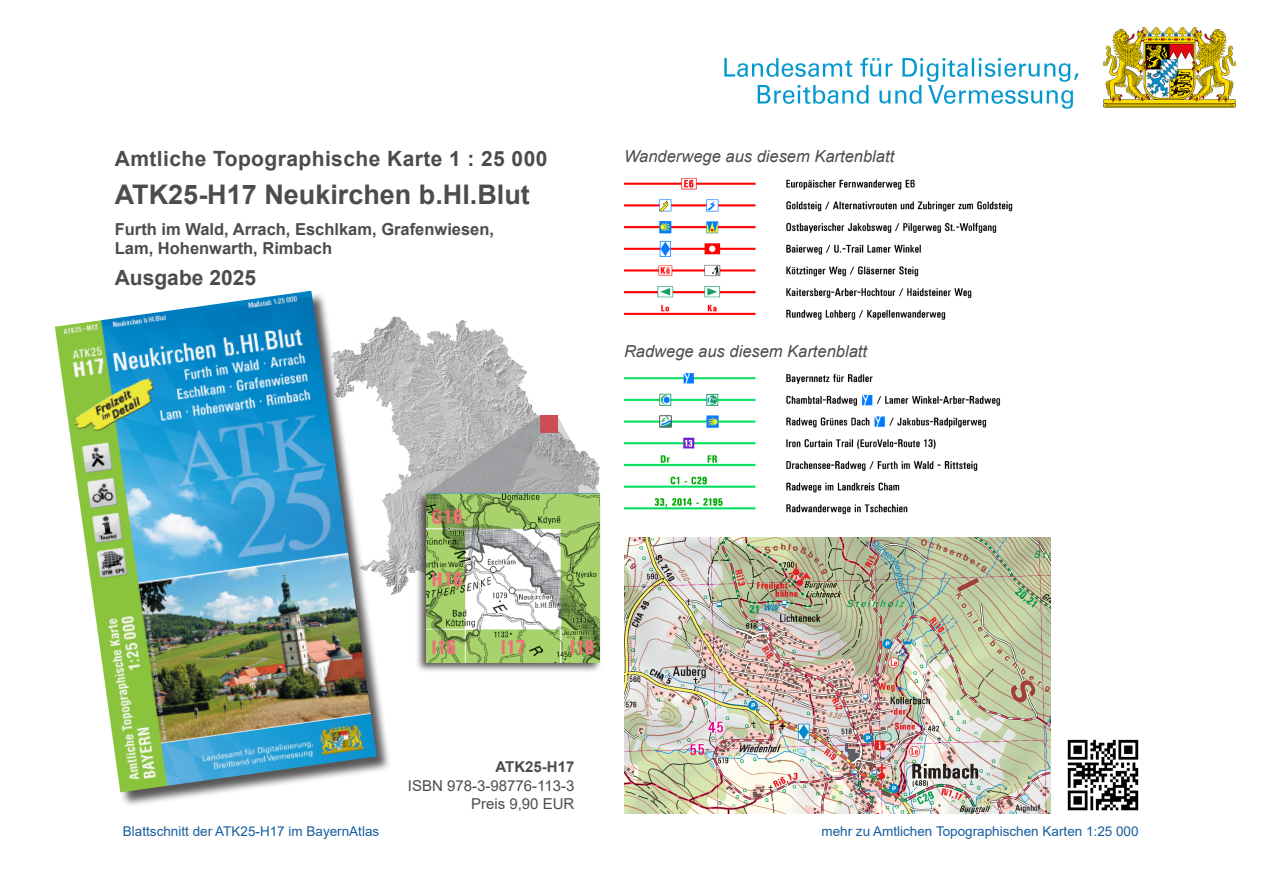
<style>
.page{position:relative;width:1263px;height:893px;background:#fff}
.page>*{position:absolute;margin:0;border:0;box-sizing:border-box;transform-origin:0 0}
.Kartentitel{font:700 27px "Arial";color:#4b4c4d}
.Überschrift_Produktname{font:700 21px "Arial";letter-spacing:.02em;color:#4b4c4d}
.Ausgabejahr{font:700 21px "Arial";color:#4b4c4d}
.Untertitel{font:700 16.5px "Arial";color:#4b4c4d}
.FZW-Überschrift{font:italic 16.5px "Arial";color:#4b4c4d}
.ISBN_und_Preis{font:15px "Arial";color:#4b4c4d}
.ATK100-XX{font:700 15px "Arial";color:#4b4c4d}
.Link{font:13.5px "Arial";color:#175d9e}
</style>
<div class="page">
<img style="left:392px;top:316px;width:208px;height:279px">
<svg style="left:426px;top:415px;width:173px;height:76px;background:#b6b3b4"></svg>
<div style="left:415px;top:491px;width:187px;height:182px;background:#231f20;opacity:.75"></div>
<img style="left:426px;top:494px;width:173px;height:168px">
<img style="left:724px;top:26px;width:513px;height:83px">
<img style="left:624px;top:537px;width:426px;height:276px">
<img style="left:624px;top:373px;width:377px;height:142px">
<img style="left:624px;top:178px;width:389px;height:142px">
<div style="left:56px;top:291px;width:336px;height:517px;background:#231f20;opacity:.75"></div>
<img style="left:55px;top:291px;width:322px;height:501px">
<img style="left:1067px;top:739px;width:72px;height:72px">
<h1 class="Überschrift_Produktname" style="left:115px;top:144px;width:434px">Amtliche Topographische Karte 1 : 25 000</h1>
<h2 class="Kartentitel" style="left:115px;top:176px;width:417px">ATK25-H17 Neukirchen b.Hl.Blut</h2>
<p class="Untertitel" style="left:115px;top:217px;width:381px">Furth im Wald, Arrach, Eschlkam, Grafenwiesen,</p>
<p class="Untertitel" style="left:115px;top:237px;width:219px">Lam, Hohenwarth, Rimbach</p>
<p class="Ausgabejahr" style="left:115px;top:263px;width:143px">Ausgabe 2025</p>
<p class="FZW-Überschrift" style="left:624px;top:146px;width:272px">Wanderwege aus diesem Kartenblatt</p>
<p class="FZW-Überschrift" style="left:624px;top:340px;width:245px">Radwege aus diesem Kartenblatt</p>
<p class="Link" style="left:123px;top:822px;width:258px">Blattschnitt der ATK25-H17 im BayernAtlas</p>
<p class="ATK100-XX" style="left:495px;top:756px;width:80px">ATK25-H17</p>
<p class="ISBN_und_Preis" style="left:408px;top:775px;width:168px">ISBN 978-3-98776-113-3</p>
<p class="ISBN_und_Preis" style="left:471px;top:794px;width:105px">Preis 9,90 EUR</p>
<p class="Link" style="left:821px;top:822px;width:319px">mehr zu Amtlichen Topographischen Karten 1:25 000</p>
</div>
